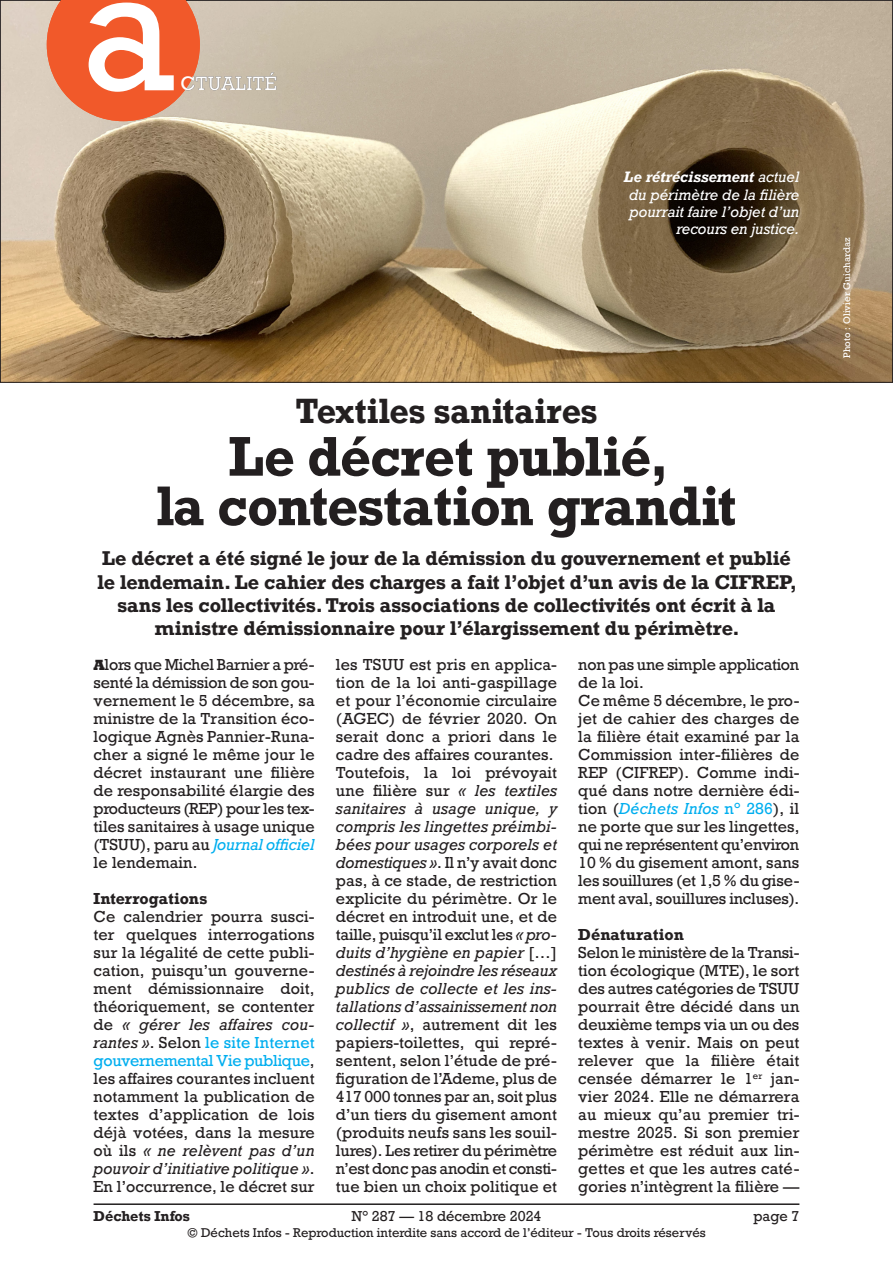
<style>
.page{position:relative;width:893px;height:1263px;background:#fff}
.page>*{position:absolute;margin:0;border:0;box-sizing:border-box;transform-origin:0 0}
.t1{font:166.5px "Rockwell";color:#fff}
.Titre_32{font:700 52.5px/49.5px "Rockwell";letter-spacing:-.02em;color:#231f20;text-align:center;scale:.96 1}
.Titre_32-2{font:700 33px "Rockwell";color:#231f20;scale:.96 1}
.Titre_32-3{font:700 18.75px/23.2px "Rockwell";color:#231f20;text-align:center}
.t2{font:18.3px "Rockwell";color:#fff}
.Texte_courant{font:15px/18px "Rockwell";letter-spacing:.01em;color:#231f20;text-align:justify}
.Texte_courant-2{font:15px/18px "Rockwell";letter-spacing:-.02em;color:#231f20}
.Texte_courant-3{font:700 15px "Rockwell";letter-spacing:.005em;color:#231f20}
.Légende_photo{font:italic 14.25px/17.2px "Rockwell";letter-spacing:-.005em;color:#fff;text-align:right}
.t3{font:13.5px "Rockwell";color:#231f20}
.t4{font:700 13.5px "Rockwell";color:#231f20}
.t5{font:12px "Rockwell";color:#231f20}
.Crédit_photo{font:9px "Rockwell";letter-spacing:.015em;color:#fff}
.s1{font-weight:700}
.s2{font-family:"Rockwell Std";font-weight:800}
.s3{font-style:italic;color:#00aeef}
.s4{font-style:italic}
.s5{color:#00aeef}
</style>
<div class="page">
<hr style="left:94px;top:1203px;width:705px;height:2px;background:#231f20">
<img style="left:2px;top:2px;width:889px;height:379px">
<svg style="left:47px;top:0;width:153px;height:121px"></svg>
<p class="t1" style="left:80px;top:-73px;width:98px">a</p>
<p class="t2" style="left:180px;top:72px;width:98px">CTUALITÉ</p>
<p class="Légende_photo" style="left:624px;top:169px;width:177px"><span class="s1">Le rétrécissement</span> actuel du périmètre de la filière pourrait faire l’objet d’un recours en justice.</p>
<p class="Titre_32-2" style="left:295px;top:389px;width:316px">Textiles sanitaires</p>
<p class="Titre_32" style="left:156px;top:431px;width:606px">Le décret publié,<br>la contestation grandit</p>
<p class="Titre_32-3" style="left:98px;top:547px;width:701px">Le décret a été signé le jour de la démission du gouvernement et publié le lendemain. Le cahier des charges a fait l’objet d’un avis de la CIFREP, sans les collectivités. Trois associations de collectivités ont écrit à la ministre démissionnaire pour l’élargissement du périmètre.</p>
<p class="Texte_courant" style="left:94px;top:656px;width:223px"><span class="s2">A</span>lors que Michel Barnier a pré&shy;senté la démission de son gou&shy;vernement le 5 décembre, sa ministre de la Transition éco&shy;logique Agnès Pannier-Runa&shy;cher a signé le même jour le décret instaurant une filière de responsabilité élargie des producteurs (REP) pour les tex&shy;tiles sanitaires à usage unique (TSUU), paru au <span class="s3">Journal officiel </span>le lendemain.</p>
<p class="Texte_courant-3" style="left:94px;top:889px;width:115px">Interrogations</p>
<p class="Texte_courant" style="left:94px;top:908px;width:223px">Ce calendrier pourra susci&shy;ter quelques interrogations sur la légalité de cette publi&shy;cation, puisqu’un gouverne&shy;ment démissionnaire doit, théoriquement, se contenter de <span class="s4">« gérer les affaires cou&shy;rantes »</span>. Selon <span class="s5">le site Internet gouvernemental Vie publique</span>, les affaires courantes incluent notamment la publication de textes d’application de lois déjà votées, dans la mesure où ils <span class="s4">« ne relèvent pas d’un pouvoir d’initiative politique »</span>.<br>En l’occurrence, le décret sur</p>
<p class="Texte_courant" style="left:336px;top:656px;width:223px">les TSUU est pris en applica&shy;tion de la loi anti-gaspillage et pour l’économie circulaire (AGEC) de février 2020. On serait donc a priori dans le cadre des affaires courantes.</p>
<p class="Texte_courant" style="left:336px;top:764px;width:223px">Toutefois, la loi prévoyait une filière sur <span class="s4">« les textiles sanitaires à usage unique, y compris les lingettes préimbi&shy;bées pour usages corporels et domestiques »</span>. Il n’y avait donc pas, à ce stade, de restriction explicite du périmètre. Or le décret en introduit une, et de taille, puisqu’il exclut les <span class="s4">« pro&shy;duits d’hygiène en papier</span> […] <span class="s4">destinés à rejoindre les réseaux publics de collecte et les ins&shy;tallations d’assainissement non collectif »</span>, autrement dit les papiers-toilettes, qui repré&shy;sentent, selon l’étude de pré&shy;figuration de l’Ademe, plus de 417 000 tonnes par an, soit plus d’un tiers du gisement amont (produits neufs sans les souil&shy;lures). Les retirer du périmètre n’est donc pas anodin et consti&shy;tue bien un choix politique et</p>
<p class="Texte_courant-2" style="left:578px;top:656px;width:223px">non pas une simple application de la loi.</p>
<p class="Texte_courant" style="left:578px;top:692px;width:223px">Ce même 5 décembre, le pro&shy;jet de cahier des charges de la filière était examiné par la Commission inter-filières de REP (CIFREP). Comme indi&shy;qué dans notre dernière édi&shy;tion (<span class="s3">Déchets Infos</span> <span class="s5">n° 286</span>), il ne porte que sur les lingettes, qui ne représentent qu’environ 10 % du gisement amont, sans les souillures (et 1,5 % du gise&shy;ment aval, souillures incluses).</p>
<p class="Texte_courant-3" style="left:578px;top:925px;width:107px">Dénaturation</p>
<p class="Texte_courant" style="left:578px;top:944px;width:223px">Selon le ministère de la Transi&shy;tion écologique (MTE), le sort des autres catégories de TSUU pourrait être décidé dans un deuxième temps via un ou des textes à venir. Mais on peut relever que la filière était censée démarrer le 1<sup>er</sup> jan&shy;vier 2024. Elle ne démarrera au mieux qu’au premier tri&shy;mestre 2025. Si son premier périmètre est réduit aux lin&shy;gettes et que les autres caté&shy;gories n’intègrent la filière —</p>
<p class="t4" style="left:94px;top:1207px;width:98px">Déchets Infos</p>
<p class="t3" style="left:351px;top:1207px;width:192px">N° 287 — 18 décembre 2024</p>
<p class="t3" style="left:753px;top:1207px;width:48px">page 7</p>
<p class="t5" style="left:187px;top:1225px;width:520px">© Déchets Infos - Reproduction interdite sans accord de l’éditeur - Tous droits réservés</p>
<p class="Crédit_photo" style="left:841px;top:358px;width:122px;rotate:-90deg">Photo : Olivier Guichardaz</p>
</div>
